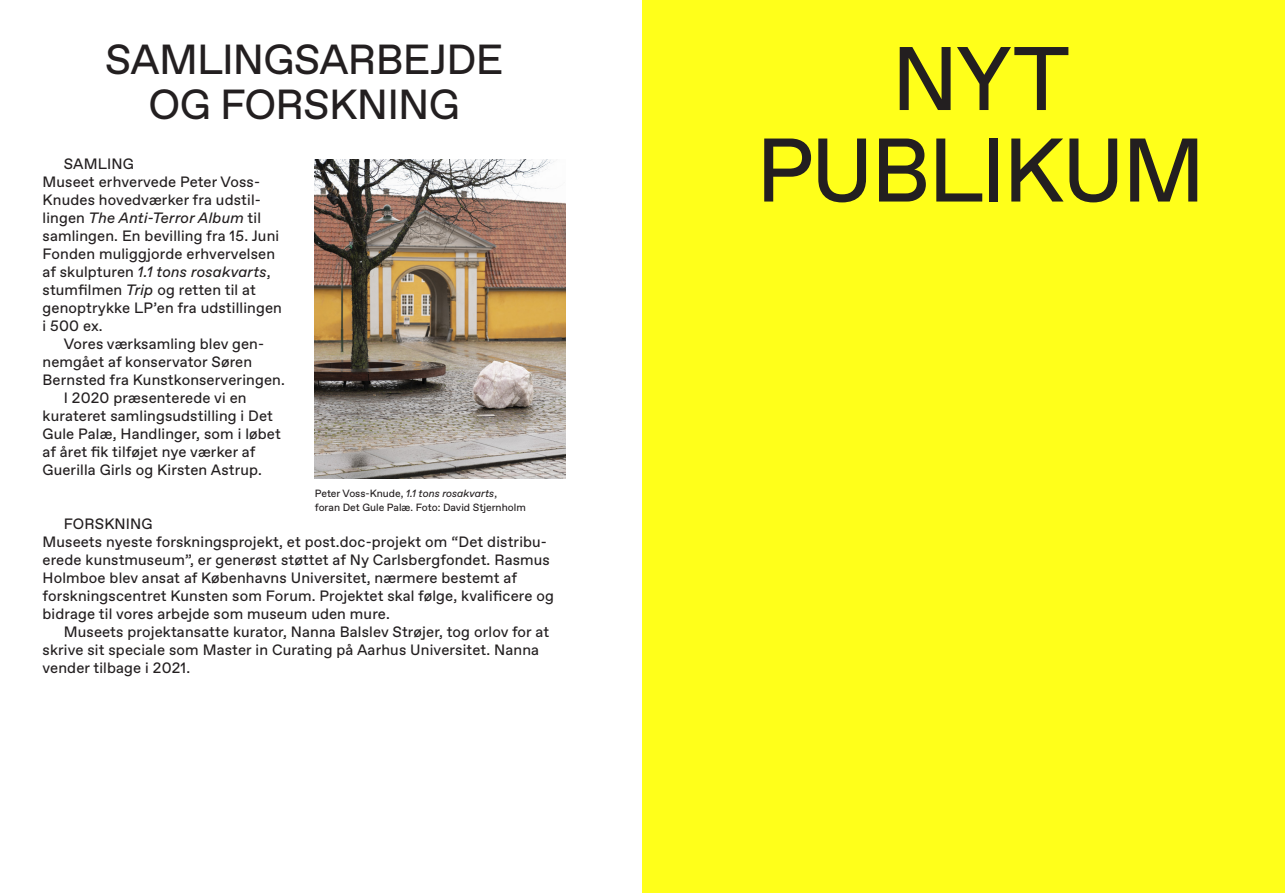
<style>
.page{position:relative;width:1285px;height:893px;background:#fff}
.page>*{position:absolute;margin:0;border:0;box-sizing:border-box;transform-origin:0 0}
.Stor_header{font:90px/91.5px "Favorit";letter-spacing:-.03em;color:#231f20;text-align:center}
.Stor_header-2{font:42px/45px "Favorit";letter-spacing:-.02em;color:#231f20;text-align:center}
.Brød_u__indent_DK{font:15px/18px "Favorit";letter-spacing:.01em;color:#231f20}
.Brød_DK{font:15px "Favorit";letter-spacing:.01em;color:#231f20}
.Billedtekst{font:10.5px/13.5px "Favorit";color:#231f20}
.s1{font-style:italic}
</style>
<div class="page">
<img style="left:314px;top:159px;width:252px;height:320px">
<div style="left:642px;top:0;width:642px;height:893px;background:#ffff1a"></div>
<p class="Stor_header-2" style="left:105px;top:36px;width:399px">SAMLINGSARBEJDE<br>OG FORSKNING</p>
<p class="Brød_DK" style="left:64px;top:153px;width:72px">SAMLING</p>
<p class="Brød_u__indent_DK" style="left:43px;top:172px;width:241px">Museet erhvervede Peter Voss-<br>Knudes hovedværker fra udstil&shy;lingen <span class="s1">The Anti-Terror Album</span> til samlingen. En bevilling fra 15. Juni<br>Fonden muliggjorde erhvervelsen af skulpturen <span class="s1">1.1 tons rosakvarts</span>, stumfilmen <span class="s1">Trip</span> og retten til at genoptrykke LP’en fra udstillingen i 500 ex.</p>
<p class="Brød_u__indent_DK" style="left:43px;top:334px;width:244px;text-indent:21px">Vores værksamling blev gen&shy;nemgået af konservator Søren<br>Bernsted fra Kunstkonserveringen.</p>
<p class="Brød_u__indent_DK" style="left:43px;top:388px;width:240px;text-indent:21px">I 2020 præsenterede vi en kurateret samlingsudstilling i Det<br>Gule Palæ, Handlinger, som i løbet af året fik tilføjet nye værker af<br>Guerilla Girls og Kirsten Astrup.</p>
<p class="Billedtekst" style="left:315px;top:486px;width:212px">Peter Voss-Knude, <span class="s1">1.1 tons rosakvarts</span>,<br>foran Det Gule Palæ. Foto: David Stjernholm</p>
<p class="Brød_DK" style="left:64px;top:513px;width:90px">FORSKNING</p>
<p class="Brød_u__indent_DK" style="left:43px;top:532px;width:513px">Museets nyeste forskningsprojekt, et post.doc-projekt om “Det distribu&shy;erede kunstmuseum”, er generøst støttet af Ny Carlsbergfondet. Rasmus Holmboe blev ansat af Københavns Universitet, nærmere bestemt af forskningscentret Kunsten som Forum. Projektet skal følge, kvalificere og bidrage til vores arbejde som museum uden mure.</p>
<p class="Brød_u__indent_DK" style="left:43px;top:622px;width:508px;text-indent:21px">Museets projektansatte kurator, Nanna Balslev Strøjer, tog orlov for at skrive sit speciale som Master in Curating på Aarhus Universitet. Nanna vender tilbage i 2021.</p>
<p class="Stor_header" style="left:756px;top:31px;width:450px">NYT<br>PUBLIKUM</p>
</div>
